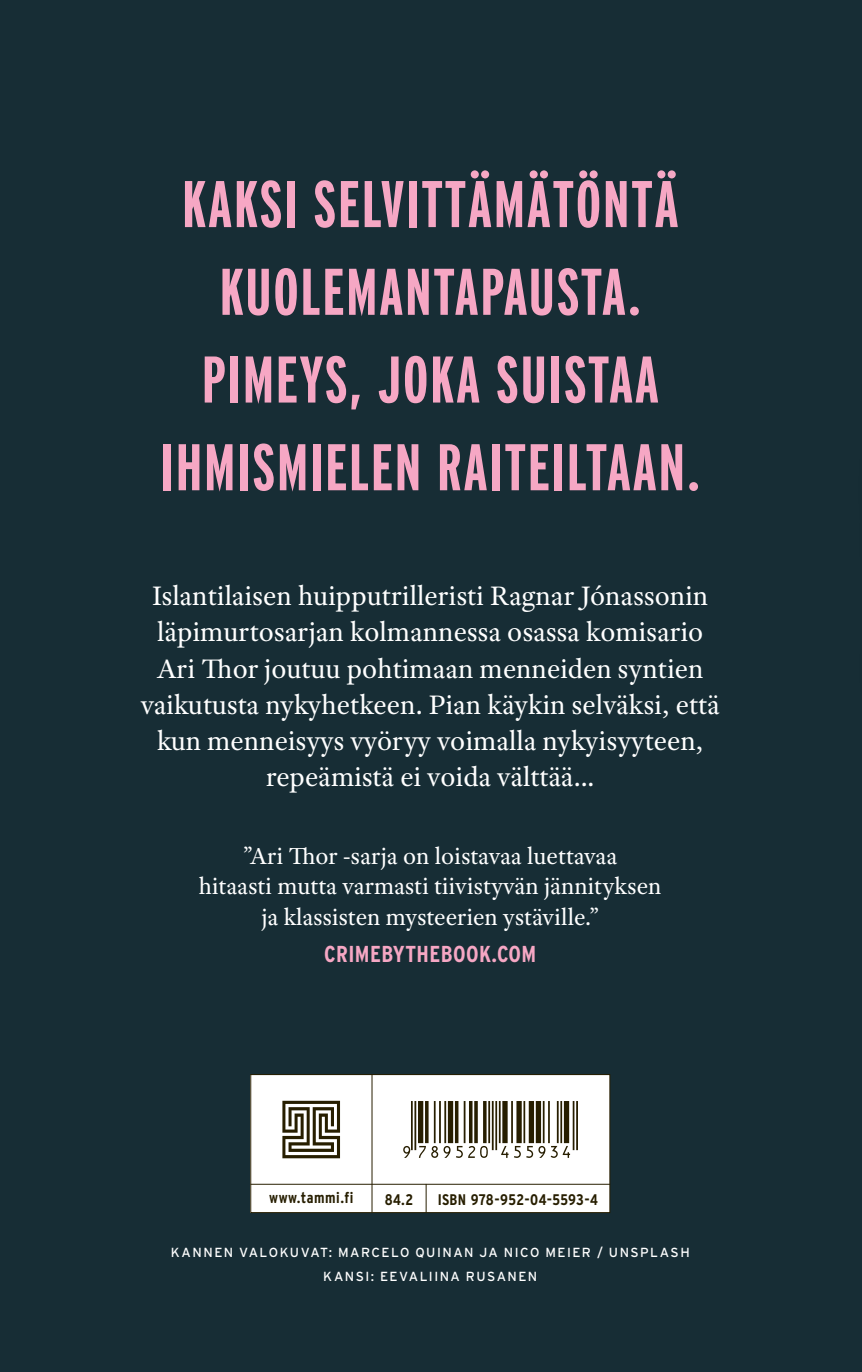
<style>
.page{position:relative;width:862px;height:1372px;background:#fff}
.page>*{position:absolute;margin:0;border:0;box-sizing:border-box;transform-origin:0 0}
.t1{font:700 65.7px/87.8px "Interstate Compressed";letter-spacing:.025em;color:#f6a7c4;text-align:center}
.t2{font:56.02px "Viisas EAN Matala";color:#271e00}
.t3{font:28.57px/36.2px "Adobe Text Pro";color:#fff;text-align:center}
.t4{font:24.75px/30.6px "Adobe Text Pro";color:#fff;text-align:center}
.t5{font:700 22.95px "Interstate Condensed";letter-spacing:.02em;color:#f6a7c4}
.t6{font:700 15.3px "Interstate Condensed";letter-spacing:.01em;color:#271e00}
.t7{font:700 15.3px "Interstate Condensed";letter-spacing:.03em;color:#271e00}
.t8{font:13.05px/24.1px "Interstate";letter-spacing:.11em;color:#fff;text-align:center}
</style>
<div class="page">
<div style="left:0;top:0;width:861px;height:1371px;background:#172d35"></div>
<div style="left:250px;top:1074px;width:359px;height:138px;background:#fff"></div>
<div style="left:250px;top:1074px;width:359px;height:138px;border:1px solid #271e00"></div>
<hr style="left:371px;top:1074px;width:1px;height:138px;background:#271e00">
<hr style="left:250px;top:1183px;width:359px;height:1px;background:#271e00">
<svg style="left:425px;top:1183px;width:1px;height:29px"></svg>
<svg style="left:282px;top:1100px;width:58px;height:58px"></svg>
<h1 class="t1" style="left:160px;top:160px;width:541px">KAKSI SELVITTÄMÄTÖNTÄ<br>KUOLEMANTAPAUSTA.<br>PIMEYS, JOKA SUISTAA<br>IHMISMIELEN RAITEILTAAN.</h1>
<p class="t3" style="left:141px;top:577px;width:580px">Islantilaisen huipputrilleristi Ragnar Jónassonin läpimurtosarjan kolmannessa osassa komisario Ari Thor joutuu pohtimaan menneiden syntien vaikutusta nykyhetkeen. Pian käykin selväksi, että kun menneisyys vyöryy voimalla nykyisyyteen, repeämistä ei voida välttää…</p>
<p class="t4" style="left:199px;top:840px;width:464px">”Ari Thor -sarja on loistavaa luettavaa<br>hitaasti mutta varmasti tiivistyvän jännityksen ja klassisten mysteerien ystäville.”</p>
<p class="t5" style="left:324px;top:941px;width:213px">CRIMEBYTHEBOOK.COM</p>
<h2 class="t2" style="left:398px;top:1100px;width:181px">*9789520455934*</h2>
<p class="t7" style="left:269px;top:1189px;width:86px">www.tammi.fi</p>
<p class="t7" style="left:384px;top:1190px;width:30px">84.2</p>
<p class="t6" style="left:438px;top:1190px;width:161px">ISBN 978-952-04-5593-4</p>
<p class="t8" style="left:171px;top:1240px;width:520px">KANNEN VALOKUVAT: MARCELO QUINAN JA NICO MEIER / UNSPLASH<br>KANSI: EEVALIINA RUSANEN</p>
</div>
